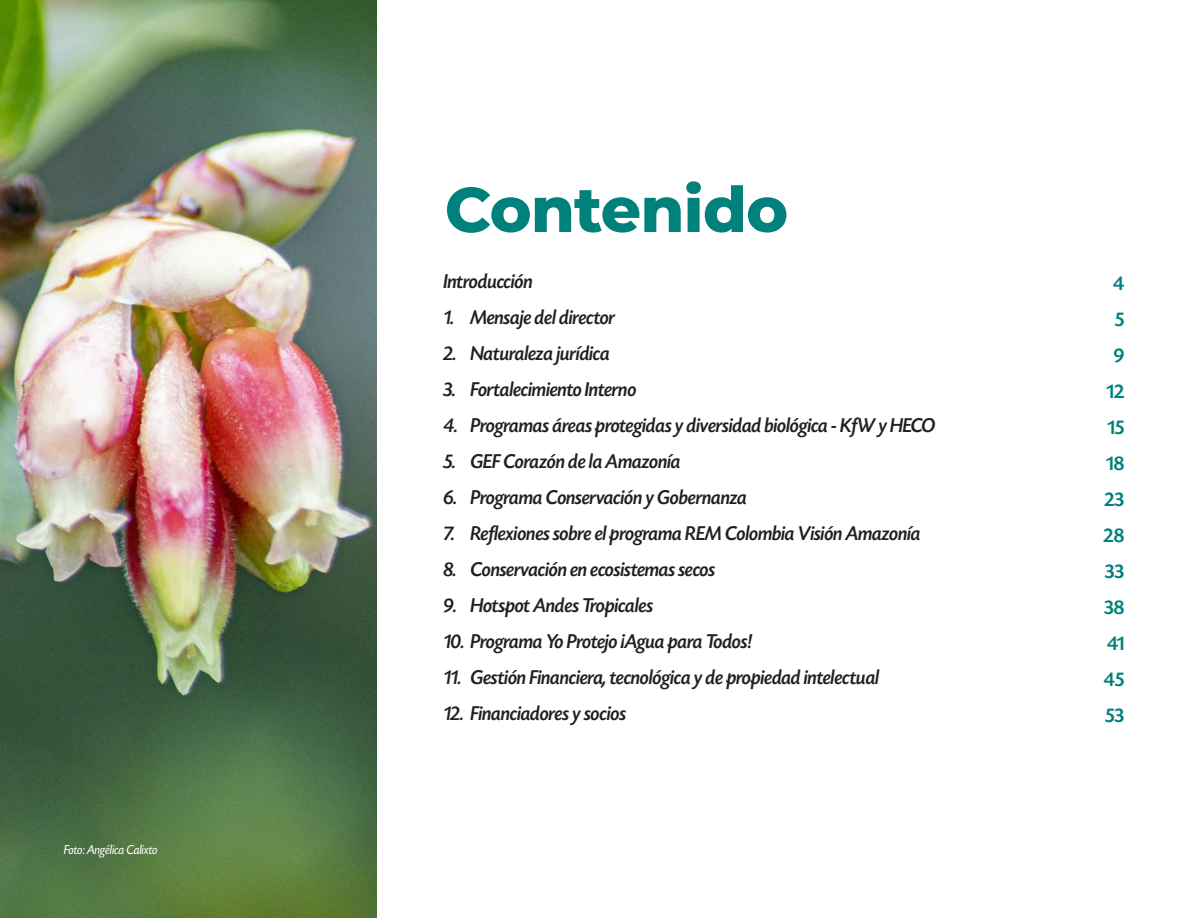
<style>
.page{position:relative;width:1188px;height:918px;background:#fff}
.page>*{position:absolute;margin:0;border:0;box-sizing:border-box;transform-origin:0 0}
.t1{font:800 63px "Montserrat";letter-spacing:-.01em;color:#00817b}
.t2{font:italic 500 21px "Today SHOP";color:#231f20}
.t3{font:500 21px "Today SHOP";color:#00817b}
.Pie{font:italic 13.5px "Today SHOP";color:#fff}
</style>
<div class="page">
<img style="left:0;top:0;width:377px;height:918px">
<p class="Pie" style="left:64px;top:843px;width:95px">Foto: Angélica Calixto</p>
<p class="t1" style="left:445px;top:163px;width:345px">Contenido</p>
<p class="t2" style="left:443px;top:271px;width:91px">Introducción</p>
<p class="t2" style="left:443px;top:307px;width:173px">1. Mensaje del director</p>
<p class="t2" style="left:443px;top:343px;width:168px">2. Naturaleza jurídica</p>
<p class="t2" style="left:443px;top:379px;width:194px">3. Fortalecimiento Interno</p>
<p class="t2" style="left:443px;top:415px;width:493px">4. Programas áreas protegidas y diversidad biológica - KfW y HECO</p>
<p class="t2" style="left:443px;top:451px;width:239px">5. GEF Corazón de la Amazonía</p>
<p class="t2" style="left:443px;top:487px;width:305px">6. Programa Conservación y Gobernanza</p>
<p class="t2" style="left:443px;top:523px;width:479px">7. Reflexiones sobre el programa REM Colombia Visión Amazonía</p>
<p class="t2" style="left:443px;top:559px;width:273px">8. Conservación en ecosistemas secos</p>
<p class="t2" style="left:443px;top:595px;width:211px">9. Hotspot Andes Tropicales</p>
<p class="t2" style="left:443px;top:631px;width:310px">10. Programa Yo Protejo ¡Agua para Todos!</p>
<p class="t2" style="left:443px;top:667px;width:437px">11. Gestión Financiera, tecnológica y de propiedad intelectual</p>
<p class="t2" style="left:443px;top:703px;width:184px">12. Financiadores y socios</p>
<p class="t3" style="left:1113px;top:272px;width:13px">4</p>
<p class="t3" style="left:1115px;top:308px;width:11px">5</p>
<p class="t3" style="left:1114px;top:344px;width:12px">9</p>
<p class="t3" style="left:1107px;top:380px;width:19px">12</p>
<p class="t3" style="left:1107px;top:416px;width:18px">15</p>
<p class="t3" style="left:1106px;top:452px;width:19px">18</p>
<p class="t3" style="left:1104px;top:488px;width:21px">23</p>
<p class="t3" style="left:1104px;top:524px;width:22px">28</p>
<p class="t3" style="left:1105px;top:560px;width:21px">33</p>
<p class="t3" style="left:1104px;top:596px;width:22px">38</p>
<p class="t3" style="left:1107px;top:632px;width:18px">41</p>
<p class="t3" style="left:1104px;top:668px;width:22px">45</p>
<p class="t3" style="left:1105px;top:704px;width:21px">53</p>
</div>
